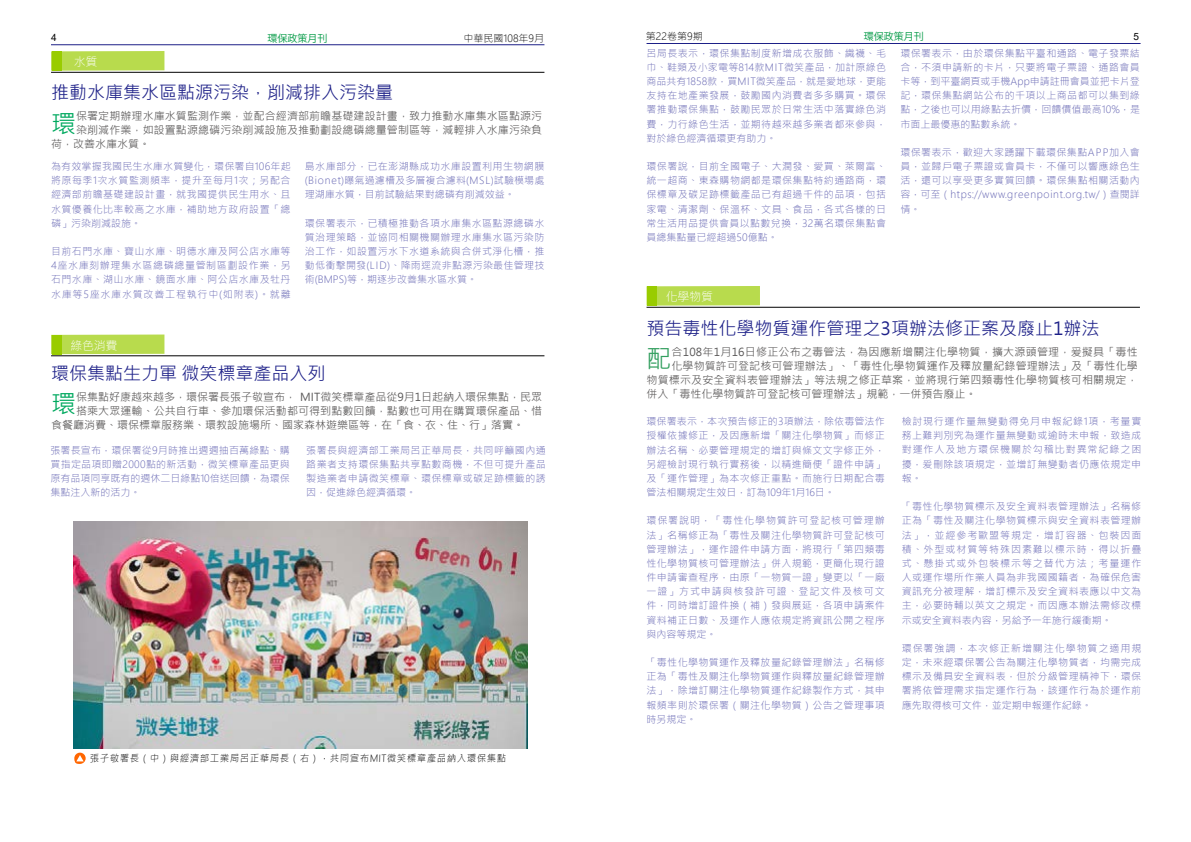
<style>
.page{position:relative;width:1191px;height:842px;background:#fff}
.page>*{position:absolute;margin:0;border:0;box-sizing:border-box;transform-origin:0 0}
.t1{font:25px "Microsoft Jheng Hei";color:#00a95f}
.t2{font:25px "Microsoft Jheng Hei";color:#339f5f}
.t3{font:18px "Microsoft Jheng Hei";color:#1d2088}
.t4{font:300 12px "Microsoft Jheng Hei";letter-spacing:-.025em;color:#fff}
.t5{font:11px "Microsoft Jheng Hei";letter-spacing:.01em;color:#595757}
.t6{font:300 10px/14.2px "Microsoft Jheng Hei";letter-spacing:.035em;color:#6666b3;text-align:justify}
.t7{font:300 10px "Microsoft Jheng Hei";color:#000}
.t8{font:10px "Koz Go Pr 6 N";color:#094}
.t9{font:10px "Arial";color:#000}
.t10{font:300 9.7px "Microsoft Jheng Hei";color:#000;scale:.95 1}
</style>
<div class="page">
<hr style="left:646px;top:43px;width:494px;height:1px;background:#1d2088">
<hr style="left:51px;top:44px;width:493px;height:1px;background:#1d2088">
<hr style="left:51px;top:72px;width:493px;height:1px;background:#000">
<svg style="left:51px;top:51px;width:113px;height:20px;background:#badc53"></svg>
<div style="left:52px;top:51px;width:10px;height:20px;background:#9c0"></div>
<svg style="left:74px;top:753px;width:12px;height:11px"></svg>
<svg style="left:76px;top:755px;width:8px;height:6px"></svg>
<hr style="left:646px;top:307px;width:494px;height:1px;background:#000">
<svg style="left:646px;top:286px;width:114px;height:20px;background:#badc54"></svg>
<div style="left:647px;top:286px;width:10px;height:20px;background:#9c0"></div>
<hr style="left:51px;top:355px;width:493px;height:1px;background:#000">
<svg style="left:51px;top:334px;width:113px;height:20px;background:#badc54"></svg>
<div style="left:52px;top:335px;width:10px;height:20px;background:#9c0"></div>
<img style="left:74px;top:522px;width:453px;height:226px">
<p class="t9" style="left:51px;top:31px;width:7px">4</p>
<p class="t8" style="left:268px;top:32px;width:61px">環保政策月刊</p>
<p class="t7" style="left:463px;top:32px;width:82px">中華民國108年9月</p>
<p class="t7" style="left:646px;top:30px;width:58px">第22卷第9期</p>
<p class="t8" style="left:864px;top:31px;width:61px">環保政策月刊</p>
<p class="t9" style="left:1133px;top:29px;width:7px">5</p>
<p class="t4" style="left:74px;top:54px;width:25px">水質</p>
<h2 class="t3" style="left:51px;top:81px;width:343px">推動水庫集水區點源污染，削減排入污染量</h2>
<h1 class="t1" style="left:51px;top:108px;width:27px">環</h1>
<p class="t5" style="left:76px;top:109px;width:468px">保署定期辦理水庫水質監測作業，並配合經濟部前瞻基礎建設計畫，致力推動水庫集水區點源污</p>
<p class="t6" style="left:900px;top:46px;width:241px">環保署表示，由於環保集點平臺和通路、電子發票結合，不須申請新的卡片，只要將電子票證、通路會員卡等，到平臺網頁或手機App申請註冊會員並把卡片登記，環保集點網站公布的千項以上商品都可以集到綠點，之後也可以用綠點去折價，回饋價值最高10%，是市面上最優惠的點數系統。</p>
<p class="t6" style="left:900px;top:145px;width:241px">環保署表示，歡迎大家踴躍下載環保集點APP加入會員，並歸戶電子票證或會員卡，不僅可以響應綠色生活，還可以享受更多實質回饋。環保集點相關活動內容，可至（htps://www.greenpoint.org.tw/）查閱詳情。</p>
<p class="t6" style="left:646px;top:46px;width:241px">呂局長表示，環保集點制度新增成衣服飾、織襪、毛巾、鞋類及小家電等814款MIT微笑產品，加計原綠色商品共有1858款，買MIT微笑產品，就是愛地球，更能友持在地產業發展，鼓勵國內消費者多多購買。環保署推動環保集點，鼓勵民眾於日常生活中落實綠色消費，力行綠色生活，並期待越來越多業者都來參與，對於綠色經濟循環更有助力。</p>
<p class="t6" style="left:646px;top:159px;width:241px">環保署說，目前全國電子、大潤發、愛買、萊爾富、統一超商、東森購物網都是環保集點特約通路商，環保標章及碳足跡標籤產品已有超過千件的品項，包括家電、清潔劑、保溫杯、文具、食品，各式各樣的日常生活用品提供會員以點數兌換，32萬名環保集點會員總集點量已經超過50億點。</p>
<p class="t5" style="left:76px;top:123px;width:468px">染削減作業，如設置點源總磷污染削減設施及推動劃設總磷總量管制區等，減輕排入水庫污染負</p>
<p class="t5" style="left:51px;top:137px;width:100px">荷，改善水庫水質。</p>
<p class="t6" style="left:51px;top:159px;width:241px">為有效掌握我國民生水庫水質變化，環保署自106年起將原每季1次水質監測頻率，提升至每月1次；另配合經濟部前瞻基礎建設計畫，就我國提供民生用水、且水質優養化比率較高之水庫，補助地方政府設置「總磷」污染削減設施。</p>
<p class="t6" style="left:51px;top:244px;width:241px">目前石門水庫、寶山水庫、明德水庫及阿公店水庫等4座水庫刻辦理集水區總磷總量管制區劃設作業，另石門水庫、湖山水庫、鏡面水庫、阿公店水庫及牡丹水庫等5座水庫水質改善工程執行中(如附表)。就離</p>
<p class="t6" style="left:305px;top:159px;width:241px">島水庫部分，已在澎湖縣成功水庫設置利用生物網膜(Bionet)曝氣過濾槽及多層複合濾料(MSL)試驗模場處理湖庫水質，目前試驗結果對總磷有削減效益。</p>
<p class="t6" style="left:305px;top:216px;width:241px">環保署表示，已積極推動各項水庫集水區點源總磷水質治理策略，並協同相關機關辦理水庫集水區污染防治工作，如設置污水下水道系統與合併式淨化槽，推動低衝擊開發(LID)、降雨逕流非點源污染最佳管理技術(BMPS)等，期逐步改善集水區水質。</p>
<p class="t4" style="left:666px;top:289px;width:49px">化學物質</p>
<h2 class="t3" style="left:646px;top:317px;width:454px">預告毒性化學物質運作管理之3項辦法修正案及廢止1辦法</h2>
<h1 class="t2" style="left:646px;top:344px;width:26px">配</h1>
<p class="t5" style="left:671px;top:345px;width:468px">合108年1月16日修正公布之毒管法，為因應新增關注化學物質，擴大源頭管理，爰擬具「毒性</p>
<p class="t4" style="left:70px;top:338px;width:49px">綠色消費</p>
<h2 class="t3" style="left:51px;top:362px;width:276px">環保集點生力軍 微笑標章產品入列</h2>
<h1 class="t1" style="left:51px;top:389px;width:27px">環</h1>
<p class="t5" style="left:76px;top:390px;width:468px">保集點好康越來越多，環保署長張子敬宣布， MIT微笑標章產品從9月1日起納入環保集點，民眾</p>
<p class="t5" style="left:671px;top:359px;width:468px">化學物質許可登記核可管理辦法」、「毒性化學物質運作及釋放量紀錄管理辦法」及「毒性化學</p>
<p class="t5" style="left:646px;top:373px;width:493px">物質標示及安全資料表管理辦法」等法規之修正草案，並將現行第四類毒性化學物質核可相關規定，</p>
<p class="t5" style="left:646px;top:387px;width:331px">併入「毒性化學物質許可登記核可管理辦法」規範，一併預告廢止。</p>
<p class="t5" style="left:76px;top:404px;width:468px">搭乘大眾運輸、公共自行車、參加環保活動都可得到點數回饋，點數也可用在購買環保產品、惜</p>
<p class="t5" style="left:51px;top:418px;width:475px">食餐廳消費、環保標章服務業、環教設施場所、國家森林遊樂區等，在「食、衣、住、行」落實。</p>
<p class="t6" style="left:50px;top:443px;width:241px">張署長宣布，環保署從9月時推出週週抽百萬綠點、購買指定品項即贈2000點的新活動，微笑標章產品更與原有品項同享既有的週休二日綠點10倍送回饋，為環保集點注入新的活力。</p>
<p class="t6" style="left:306px;top:443px;width:241px">張署長與經濟部工業局呂正華局長，共同呼籲國內通路業者支持環保集點共享點數商機，不但可提升產品製造業者申請微笑標章、環保標章或碳足跡標籤的誘因，促進綠色經濟循環。</p>
<p class="t6" style="left:901px;top:414px;width:241px">檢討現行運作量無變動得免月申報紀錄1項，考量實務上難判別究為運作量無變動或逾時未申報，致造成對運作人及地方環保機關於勾稽比對異常紀錄之困擾，爰刪除該項規定，並增訂無變動者仍應依規定申報。</p>
<p class="t6" style="left:901px;top:499px;width:241px">「毒性化學物質標示及安全資料表管理辦法」名稱修正為「毒性及關注化學物質標示與安全資料表管理辦法」，並經參考歐盟等規定，增訂容器、包裝因面積、外型或材質等特殊因素難以標示時，得以折疊式、懸掛式或外包裝標示等之替代方法；考量運作人或運作場所作業人員為非我國國籍者，為確保危害資訊充分被理解，增訂標示及安全資料表應以中文為主，必要時輔以英文之規定。而因應本辦法需修改標示或安全資料表內容，另給予一年施行緩衝期。</p>
<p class="t6" style="left:901px;top:641px;width:241px">環保署強調，本次修正新增關注化學物質之適用規定，未來經環保署公告為關注化學物質者，均需完成標示及備具安全資料表，但於分級管理精神下，環保署將依管理需求指定運作行為，該運作行為於運作前應先取得核可文件，並定期申報運作紀錄。</p>
<p class="t6" style="left:646px;top:414px;width:240px">環保署表示，本次預告修正的3項辦法，除依毒管法作授權依據修正，及因應新增「關注化學物質」而修正辦法名稱、必要管理規定的增訂與條文文字修正外，另經檢討現行執行實務後，以精進簡便「證件申請」及「運作管理」為本次修正重點。而施行日期配合毒管法相關規定生效日，訂為109年1月16日。</p>
<p class="t6" style="left:646px;top:514px;width:240px">環保署說明，「毒性化學物質許可登記核可管理辦法」名稱修正為「毒性及關注化學物質許可登記核可管理辦法」，運作證件申請方面，將現行「第四類毒性化學物質核可管理辦法」併入規範，更簡化現行證件申請審查程序，由原「一物質一證」變更以「一廠一證」方式申請與核發許可證、登記文件及核可文件，同時增訂證件換（補）發與展延，各項申請案件資料補正日數、及運作人應依規定將資訊公開之程序與內容等規定。</p>
<p class="t6" style="left:646px;top:655px;width:240px">「毒性化學物質運作及釋放量紀錄管理辦法」名稱修正為「毒性及關注化學物質運作與釋放量紀錄管理辦法」，除增訂關注化學物質運作紀錄製作方式，其申報頻率則於環保署（關注化學物質）公告之管理事項時另規定。</p>
<p class="t10" style="left:90px;top:763px;width:439px;rotate:-3deg">張子敬署長（中）與經濟部工業局呂正華局長（右），共同宣布MIT微笑標章產品納入環保集點</p>
</div>
